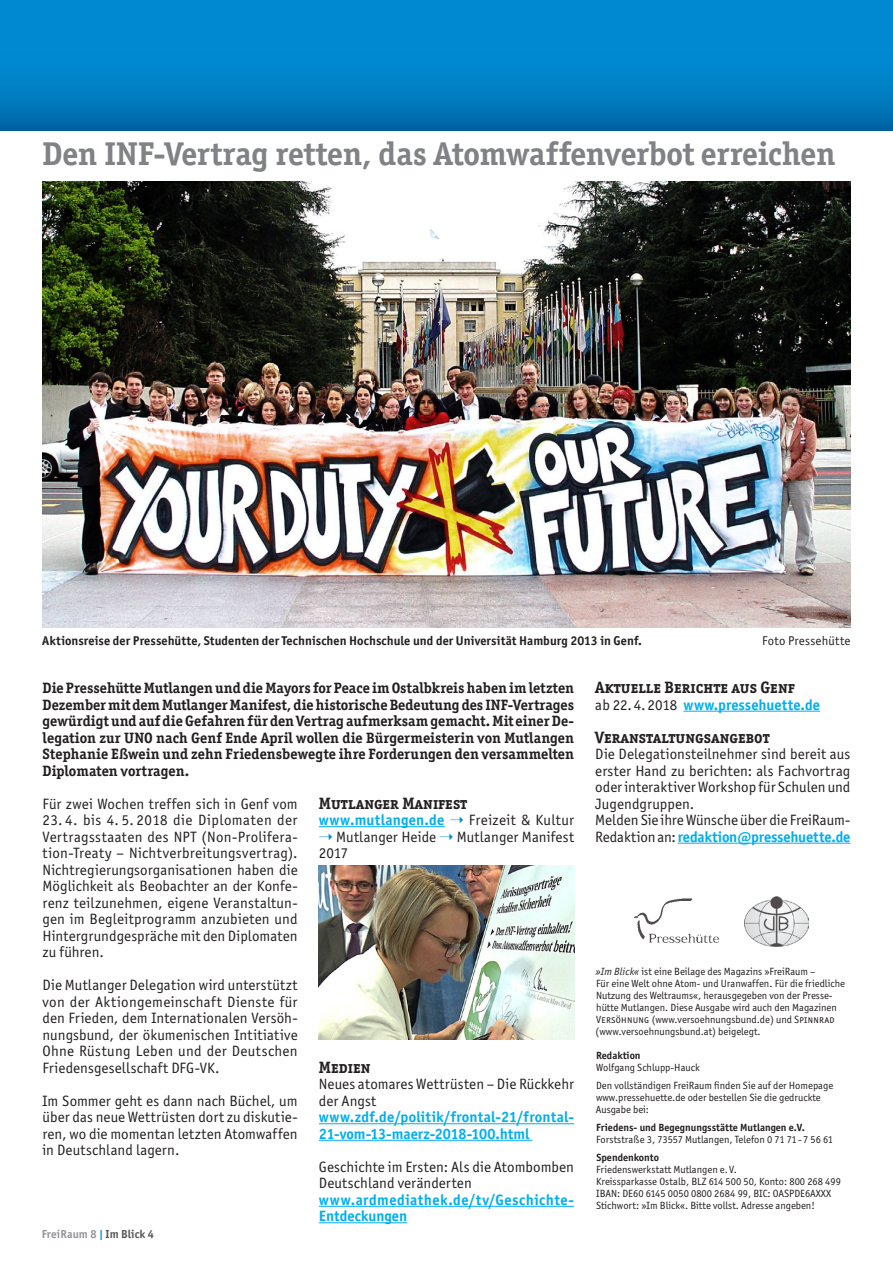
<style>
.page{position:relative;width:893px;height:1263px;background:#fff}
.page>*{position:absolute;margin:0;border:0;box-sizing:border-box;transform-origin:0 0}
.t1{font:700 33px "Officina Ser ITC Std";color:#808285}
.t2{font:700 16.5px "Officina Ser ITC Std";color:#231f20}
.t3{font:15px/16.5px "Officina Sans ITC Std";letter-spacing:.01em;color:#231f20;text-align:justify}
.t4{font:700 15px/16.5px "Officina Ser ITC Std";letter-spacing:.005em;color:#231f20;text-align:justify}
.t5{font:700 15px/16.5px "Officina Sans ITC Std";letter-spacing:.01em;color:#00aeef}
.t6{font:700 15px/16.5px "Officina Sans ITC Std";letter-spacing:.03em;color:#00aeef}
.t7{font:700 12.75px "Officina Sans ITC Std";letter-spacing:.005em;color:#231f20}
.t8{font:12.75px "Officina Sans ITC Std";letter-spacing:.025em;color:#231f20}
.t9{font:700 11.7px "Officina Sans ITC Std";letter-spacing:.005em;color:#939598}
.t10{font:10.5px/12px "Officina Sans ITC Std";color:#231f20}
.t11{font:700 10.5px "Officina Sans ITC Std";color:#231f20}
.s1{font-weight:700;color:#00aeef}
.s2{color:#0089cf}
.s3{color:#57585a}
.s4{font-weight:400;color:#231f20}
.s5{font-style:italic}
</style>
<div class="page">
<svg style="left:0;top:0;width:893px;height:130px;background:#0080c5"></svg>
<img style="left:744px;top:896px;width:64px;height:50px">
<img style="left:634px;top:898px;width:85px;height:45px">
<hr style="left:319px;top:826px;width:126px;height:1px;background:#00aeef">
<hr style="left:319px;top:1123px;width:255px;height:1px;background:#00aeef">
<hr style="left:319px;top:1140px;width:213px;height:1px;background:#00aeef">
<hr style="left:319px;top:1206px;width:255px;height:1px;background:#00aeef">
<hr style="left:319px;top:1222px;width:88px;height:1px;background:#00aeef">
<hr style="left:684px;top:711px;width:136px;height:1px;background:#00aeef">
<hr style="left:678px;top:843px;width:172px;height:1px;background:#00aeef">
<img style="left:319px;top:865px;width:256px;height:175px">
<img style="left:43px;top:182px;width:807px;height:445px">
<h1 class="t1" style="left:43px;top:134px;width:794px">Den INF-Vertrag retten, das Atomwaffenverbot erreichen</h1>
<p class="t7" style="left:42px;top:633px;width:601px">Aktionsreise der Pressehütte, Studenten der Technischen Hochschule und der Universität Hamburg 2013 in Genf.</p>
<p class="t8" style="left:762px;top:634px;width:90px">Foto Pressehütte</p>
<p class="t4" style="left:43px;top:680px;width:533px">Die Pressehütte Mutlangen und die Mayors for Peace im Ostalbkreis haben im letzten Dezember mit dem Mutlanger Manifest, die historische Bedeutung des INF-Vertrages gewürdigt und auf die Gefahren für den Vertrag aufmerksam gemacht. Mit einer De&shy;legation zur UNO nach Genf Ende April wollen die Bürgermeisterin von Mutlangen Stephanie Eßwein und zehn Friedensbewegte ihre Forderungen den versammelten Diplomaten vortragen.</p>
<p class="t3" style="left:43px;top:795px;width:257px">Für zwei Wochen treffen sich in Genf vom</p>
<p class="t3" style="left:43px;top:812px;width:257px">23. 4. bis 4. 5. 2018 die Diplomaten der Vertragsstaaten des NPT (Non-Prolifera&shy;tion-Treaty – Nichtverbreitungsvertrag).<br>Nichtregierungsorganisationen haben die Möglichkeit als Beobachter an der Konfe&shy;renz teilzunehmen, eigene Veranstaltun&shy;gen im Begleitprogramm anzubieten und Hintergrundgespräche mit den Diplomaten zu führen.</p>
<p class="t3" style="left:43px;top:977px;width:257px">Die Mutlanger Delegation wird unterstützt von der Aktiongemeinschaft Dienste für den Frieden, dem Internationalen Versöh&shy;nungsbund, der ökumenischen Intitiative Ohne Rüstung Leben und der Deutschen Friedensgesellschaft DFG-VK.</p>
<p class="t3" style="left:43px;top:1092px;width:257px">Im Sommer geht es dann nach Büchel, um über das neue Wettrüsten dort zu diskutie&shy;ren, wo die momentan letzten Atomwaffen in Deutschland lagern.</p>
<p class="t2" style="left:319px;top:793px;width:150px">Mutlanger Manifest</p>
<p class="t3" style="left:319px;top:812px;width:257px"><span class="s1">www.mutlangen.de</span> <span class="s2">➝</span> Freizeit &amp; Kultur <span class="s2">➝</span> Mutlanger Heide <span class="s2">➝</span> Mutlanger Manifest 2017</p>
<p class="t2" style="left:319px;top:1057px;width:53px">Medien</p>
<p class="t3" style="left:319px;top:1076px;width:257px">Neues atomares Wettrüsten – Die Rückkehr der Angst</p>
<p class="t5" style="left:319px;top:1109px;width:257px">www.zdf.de/politik/frontal-21/frontal-<br>21-vom-13-maerz-2018-100.html</p>
<p class="t3" style="left:319px;top:1158px;width:257px">Geschichte im Ersten: Als die Atombomben<br>Deutschland veränderten</p>
<p class="t6" style="left:319px;top:1191px;width:257px">www.ardmediathek.de/tv/Geschichte-<br>Entdeckungen</p>
<p class="t9" style="left:42px;top:1226px;width:114px">FreiRaum 8 <span class="s2">|</span> <span class="s3">Im Blick 4</span></p>
<p class="t2" style="left:595px;top:677px;width:201px">Aktuelle Berichte aus Genf</p>
<p class="t5" style="left:595px;top:696px;width:226px"><span class="s4">ab 22.4.2018</span> www.pressehuette.de</p>
<p class="t2" style="left:595px;top:727px;width:176px">Veranstaltungsangebot</p>
<p class="t3" style="left:595px;top:746px;width:257px;text-align:left">Die Delegationsteilnehmer sind bereit aus erster Hand zu berichten: als Fachvortrag oder interaktiver Workshop für Schulen und Jugendgruppen.<br>Melden Sie ihre Wünsche über die FreiRaum-Redaktion an: <span class="s1">redaktion@pressehuette.de</span></p>
<p class="t10" style="left:596px;top:965px;width:251px"><span class="s5">»Im Blick«</span> ist eine Beilage des Magazins »FreiRaum –<br>Für eine Welt ohne Atom- und Uranwaffen. Für die friedliche Nutzung des Weltraums«, herausgegeben von der Presse&shy;hütte Mutlangen. Diese Ausgabe wird auch den Magazinen Versöhnung (www.versoehnungsbund.de) und Spinnrad (www.versoehnungsbund.at) beigelegt.</p>
<p class="t11" style="left:596px;top:1049px;width:46px">Redaktion</p>
<p class="t10" style="left:596px;top:1058px;width:239px;line-height:18px">Wolfgang Schlupp-Hauck<br>Den vollständigen FreiRaum finden Sie auf der Homepage</p>
<p class="t10" style="left:596px;top:1091px;width:226px">www.pressehuette.de oder bestellen Sie die gedruckte<br>Ausgabe bei:</p>
<p class="t11" style="left:596px;top:1121px;width:210px">Friedens- und Begegnungsstätte Mutlangen e.V.</p>
<p class="t10" style="left:596px;top:1133px;width:239px">Forststraße 3, 73557 Mutlangen, Telefon 0 71 71 -7 56 61</p>
<p class="t11" style="left:596px;top:1151px;width:64px">Spendenkonto</p>
<p class="t10" style="left:596px;top:1163px;width:246px">Friedenswerkstatt Mutlangen e. V.<br>Kreissparkasse Ostalb, BLZ 614 500 50, Konto: 800 268 499<br>IBAN: DE60 6145 0050 0800 2684 99, BIC: OASPDE6AXXX Stichwort: »Im Blick«. Bitte vollst. Adresse angeben!</p>
</div>
